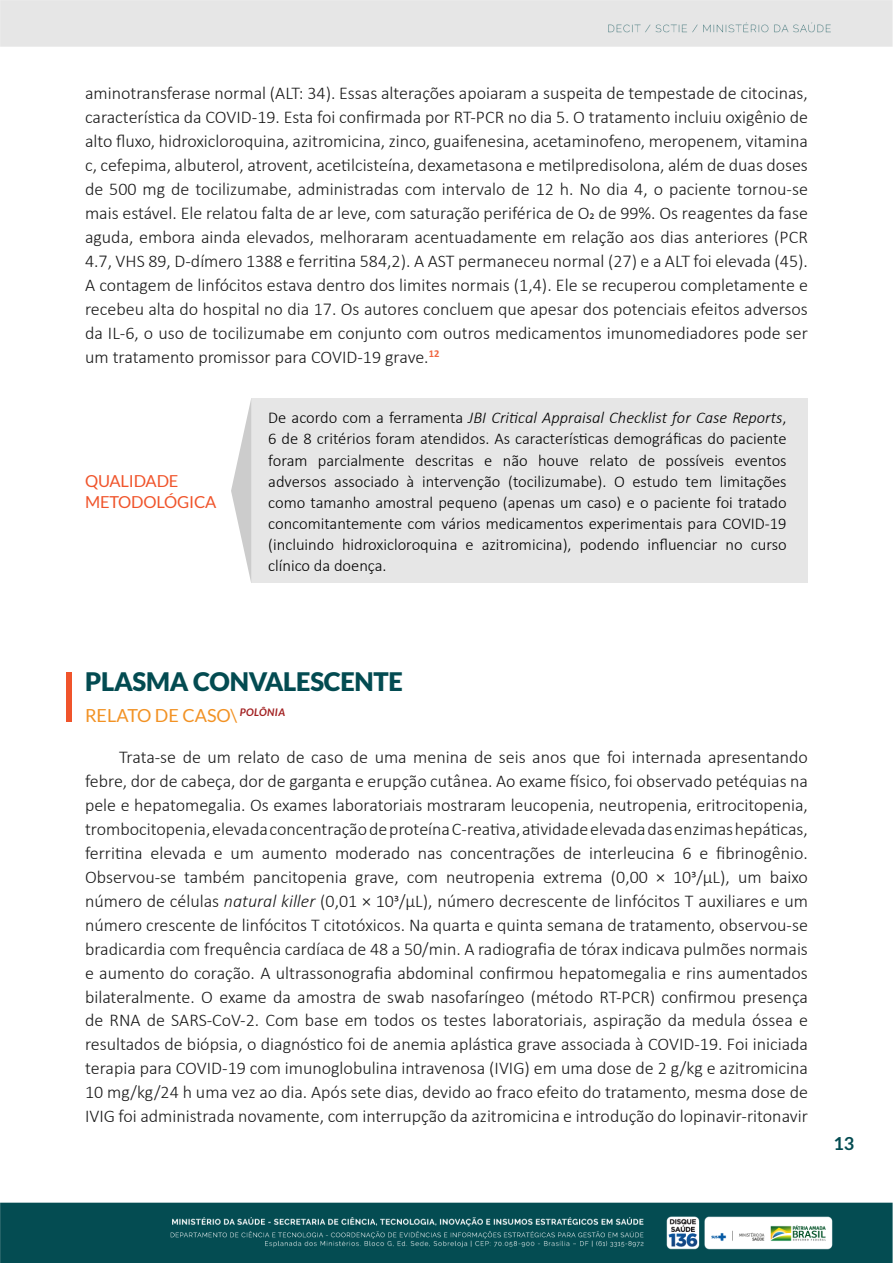
<style>
.page{position:relative;width:893px;height:1263px;background:#fff}
.page>*{position:absolute;margin:0;border:0;box-sizing:border-box;transform-origin:0 0}
.t1{font:900 25.5px "Lato";letter-spacing:-.01em;color:#034b51}
.t2{font:300 18px/24px "Calibri";color:#1a1a1a;text-align:justify}
.t3{font:18px "Lato";color:#f29224}
.t4{font:700 18px "Lato";color:#034b51}
.t5{font:300 16.5px/21px "Calibri";color:#000;text-align:justify}
.t6{font:16.5px/21px "Lato";letter-spacing:-.01em;color:#f0542b}
.s1{font-style:italic}
</style>
<div class="page">
<img style="left:0;top:0;width:893px;height:1263px">
<div style="left:85px;top:398px;width:146px;height:185px;background:#fff"></div>
<div style="left:251px;top:398px;width:557px;height:185px;background:#e6e6e6"></div>
<svg style="left:231px;top:398px;width:20px;height:185px"></svg>
<div style="left:66px;top:672px;width:6px;height:50px;background:#f0542b"></div>
<p class="t2" style="left:85px;top:80px;width:724px">aminotransferase normal (ALT: 34). Essas alterações apoiaram a suspeita de tempestade de citocinas, característica da COVID-19. Esta foi confirmada por RT-PCR no dia 5. O tratamento incluiu oxigênio de alto fluxo, hidroxicloroquina, azitromicina, zinco, guaifenesina, acetaminofeno, meropenem, vitamina c, cefepima, albuterol, atrovent, acetilcisteína, dexametasona e metilpredisolona, além de duas doses de 500 mg de tocilizumabe, administradas com intervalo de 12 h. No dia 4, o paciente tornou-se mais estável. Ele relatou falta de ar leve, com saturação periférica de O2 de 99%. Os reagentes da fase aguda, embora ainda elevados, melhoraram acentuadamente em relação aos dias anteriores (PCR 4.7, VHS 89, D-dímero 1388 e ferritina 584,2). A AST permaneceu normal (27) e a ALT foi elevada (45).<br>A contagem de linfócitos estava dentro dos limites normais (1,4). Ele se recuperou completamente e recebeu alta do hospital no dia 17. Os autores concluem que apesar dos potenciais efeitos adversos da IL-6, o uso de tocilizumabe em conjunto com outros medicamentos imunomediadores pode ser um tratamento promissor para COVID-19 grave.<sup>12</sup></p>
<p class="t6" style="left:85px;top:470px;width:133px">QUALIDADE<br>METODOLÓGICA</p>
<p class="t5" style="left:268px;top:407px;width:520px">De acordo com a ferramenta <span class="s1">JBI Critical Appraisal Checklist for Case Reports</span>, 6 de 8 critérios foram atendidos. As características demográficas do paciente foram parcialmente descritas e não houve relato de possíveis eventos adversos associado à intervenção (tocilizumabe). O estudo tem limitações como tamanho amostral pequeno (apenas um caso) e o paciente foi tratado concomitantemente com vários medicamentos experimentais para COVID-19 (incluindo hidroxicloroquina e azitromicina), podendo influenciar no curso clínico da doença.</p>
<h1 class="t1" style="left:85px;top:667px;width:319px">PLASMA CONVALESCENTE</h1>
<p class="t3" style="left:85px;top:705px;width:202px">RELATO DE CASO\ <sup>POLÔNIA</sup></p>
<p class="t2" style="left:85px;top:744px;width:724px;text-indent:34px">Trata-se de um relato de caso de uma menina de seis anos que foi internada apresentando febre, dor de cabeça, dor de garganta e erupção cutânea. Ao exame físico, foi observado petéquias na pele e hepatomegalia. Os exames laboratoriais mostraram leucopenia, neutropenia, eritrocitopenia, trombocitopenia, elevada concentração de proteína C-reativa, atividade elevada das enzimas hepáticas, ferritina elevada e um aumento moderado nas concentrações de interleucina 6 e fibrinogênio.<br>Observou-se também pancitopenia grave, com neutropenia extrema (0,00 × 103/μL), um baixo número de células <span class="s1">natural killer</span> (0,01 × 103/μL), número decrescente de linfócitos T auxiliares e um número crescente de linfócitos T citotóxicos. Na quarta e quinta semana de tratamento, observou-se bradicardia com frequência cardíaca de 48 a 50/min. A radiografia de tórax indicava pulmões normais e aumento do coração. A ultrassonografia abdominal confirmou hepatomegalia e rins aumentados bilateralmente. O exame da amostra de swab nasofaríngeo (método RT-PCR) confirmou presença de RNA de SARS-CoV-2. Com base em todos os testes laboratoriais, aspiração da medula óssea e resultados de biópsia, o diagnóstico foi de anemia aplástica grave associada à COVID-19. Foi iniciada terapia para COVID-19 com imunoglobulina intravenosa (IVIG) em uma dose de 2 g/kg e azitromicina 10 mg/kg/24 h uma vez ao dia. Após sete dias, devido ao fraco efeito do tratamento, mesma dose de IVIG foi administrada novamente, com interrupção da azitromicina e introdução do lopinavir-ritonavir</p>
<p class="t4" style="left:833px;top:1133px;width:22px">13</p>
</div>
